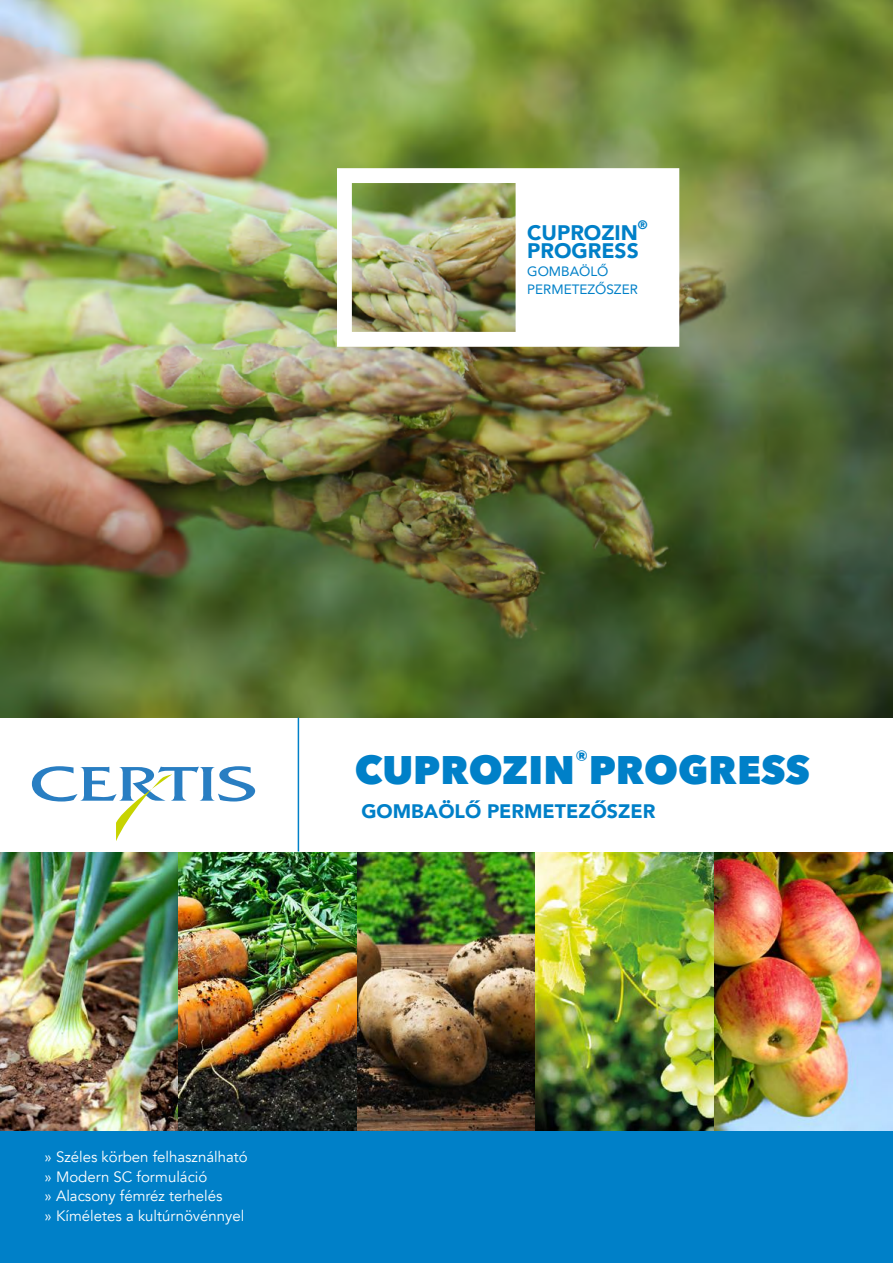
<style>
.page{position:relative;width:893px;height:1263px;background:#fff}
.page>*{position:absolute;margin:0;border:0;box-sizing:border-box;transform-origin:0 0}
.t1{font:800 39.75px "Avenir Next";color:#0080c8}
.t2{font:800 23.25px "Avenir Next";color:#0080c8}
.t3{font:900 21px "Avenir";color:#0080c8}
.t4{font:900 19.5px "Avenir";color:#0080c8}
.t5{font:15px/19.5px "Avenir";color:#fff}
.t6{font:13.5px/18px "Avenir";color:#0080c8}
.t7{font:900 12.3px "Avenir";color:#0080c8}
</style>
<div class="page">
<img style="left:0;top:0;width:893px;height:718px">
<img style="left:337px;top:168px;width:342px;height:179px">
<img style="left:0;top:852px;width:179px;height:280px">
<img style="left:179px;top:851px;width:178px;height:281px">
<img style="left:357px;top:852px;width:179px;height:280px">
<img style="left:536px;top:852px;width:357px;height:280px">
<div style="left:0;top:1132px;width:893px;height:131px;background:#0080c8"></div>
<svg style="left:32px;top:766px;width:223px;height:75px"></svg>
<hr style="left:298px;top:718px;width:1px;height:133px;background:#0080c8">
<p class="t7" style="left:638px;top:214px;width:11px">®</p>
<h3 class="t3" style="left:527px;top:215px;width:112px">CUPROZIN</h3>
<h3 class="t3" style="left:527px;top:233px;width:113px">PROGRESS</h3>
<p class="t6" style="left:527px;top:262px;width:112px">GOMBAÖLŐ<br>PERMETEZŐSZER</p>
<h2 class="t2" style="left:575px;top:744px;width:15px">®</h2>
<h1 class="t1" style="left:355px;top:746px;width:457px">CUPROZIN PROGRESS</h1>
<h3 class="t4" style="left:361px;top:795px;width:295px">GOMBAÖLŐ PERMETEZŐSZER</h3>
<p class="t5" style="left:45px;top:1147px;width:205px">» Széles körben felhasználható » Modern SC formuláció<br>» Alacsony fémréz terhelés<br>» Kíméletes a kultúrnövénnyel</p>
</div>
